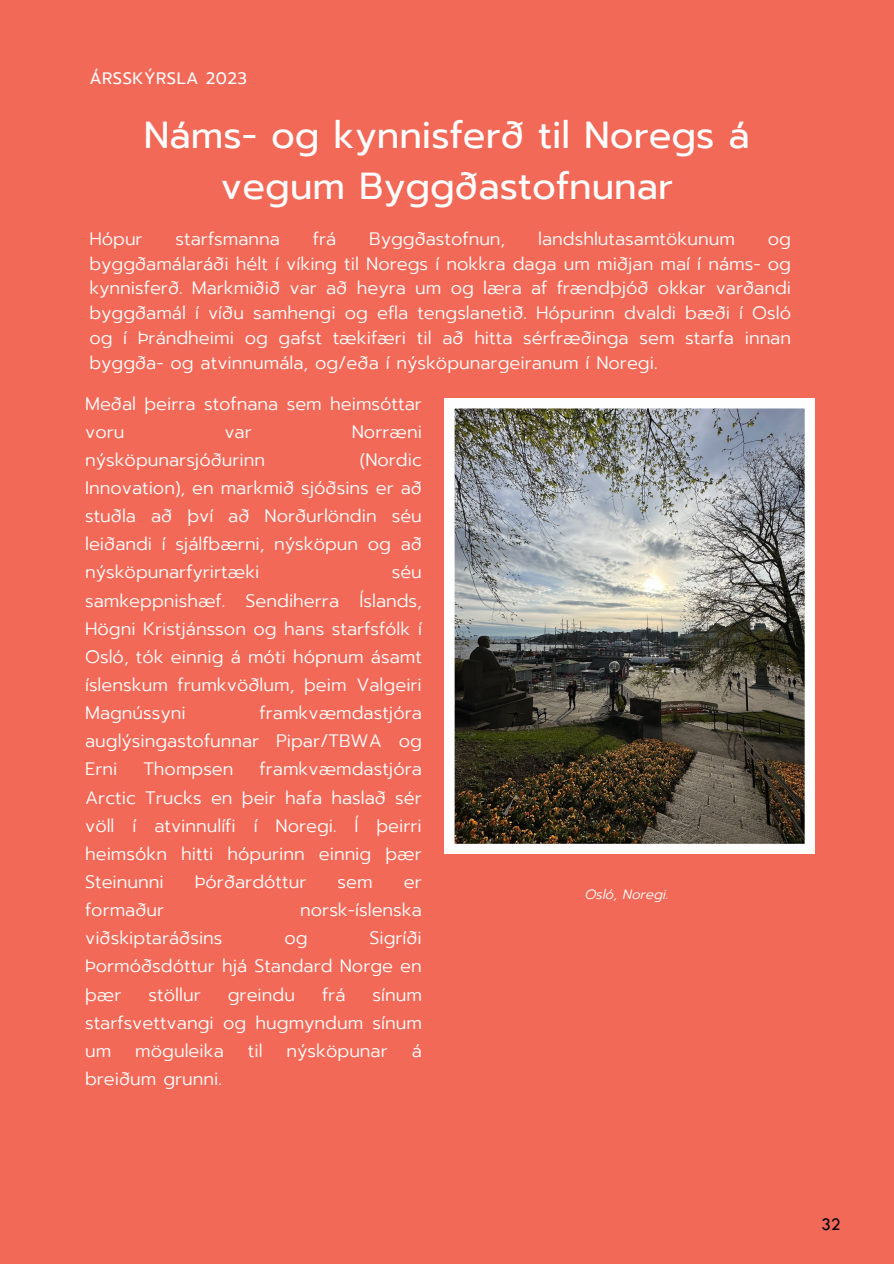
<style>
.page{position:relative;width:894px;height:1264px;background:#fff}
.page>*{position:absolute;margin:0;border:0;box-sizing:border-box;transform-origin:0 0}
.t1{font:37.5px/51.8px "Prompt";color:#fefefe;text-align:center}
.t2{font:300 18px/28.2px "Prompt";color:#fefefe;text-align:justify}
.t3{font:18px "Tw Cen";color:#000}
.t4{font:16.5px "Prompt";letter-spacing:.03em;color:#fefefe}
.t5{font:italic 300 13.5px "Prompt";color:#fefefe}
</style>
<div class="page">
<div style="left:0;top:0;width:893px;height:1263px;background:#f36958"></div>
<img style="left:444px;top:398px;width:370px;height:456px">
<p class="t4" style="left:89px;top:66px;width:159px">ÁRSSKÝRSLA 2023</p>
<h1 class="t1" style="left:144px;top:109px;width:607px">Náms- og kynnisferð til Noregs á vegum Byggðastofnunar</h1>
<p class="t2" style="left:89px;top:225px;width:55px">Hópur</p>
<p class="t2" style="left:175px;top:225px;width:106px">starfsmanna</p>
<p class="t2" style="left:313px;top:225px;width:25px">frá</p>
<p class="t2" style="left:369px;top:225px;width:138px">Byggðastofnun,</p>
<p class="t2" style="left:538px;top:225px;width:198px">landshlutasamtökunum</p>
<p class="t2" style="left:89px;top:226px;width:703px;line-height:24.8px;text-indent:678px">og byggðamálaráði hélt í víking til Noregs í nokkra daga um miðjan maí í náms- og kynnisferð. Markmiðið var að heyra um og læra af frændþjóð okkar varðandi byggðamál í víðu samhengi og efla tengslanetið. Hópurinn dvaldi bæði í Osló og í Þrándheimi og gafst tækifæri til að hitta sérfræðinga sem starfa innan byggða- og atvinnumála, og/eða í nýsköpunargeiranum í Noregi.</p>
<p class="t2" style="left:85px;top:389px;width:338px">Meðal þeirra stofnana sem heimsóttar voru</p>
<p class="t2" style="left:224px;top:417px;width:29px">var</p>
<p class="t2" style="left:351px;top:417px;width:72px">Norræni</p>
<p class="t2" style="left:85px;top:446px;width:181px">nýsköpunarsjóðurinn</p>
<p class="t2" style="left:85px;top:446px;width:338px;text-indent:274px">(Nordic Innovation), en markmið sjóðsins er að stuðla að því að Norðurlöndin séu leiðandi í sjálfbærni, nýsköpun og að nýsköpunarfyrirtæki</p>
<p class="t2" style="left:85px;top:558px;width:338px;text-indent:306px">séu samkeppnishæf. Sendiherra Íslands, Högni Kristjánsson og hans starfsfólk í Osló, tók einnig á móti hópnum ásamt íslenskum frumkvöðlum, þeim Valgeiri Magnússyni</p>
<p class="t2" style="left:85px;top:699px;width:338px;text-indent:174px">framkvæmdastjóra auglýsingastofunnar Pipar/TBWA og Erni</p>
<p class="t2" style="left:85px;top:755px;width:338px;text-indent:174px">framkvæmdastjóra Arctic Trucks en þeir hafa haslað sér völl í atvinnulífi í Noregi. Í þeirri heimsókn hitti hópurinn einnig þær Steinunni</p>
<p class="t2" style="left:143px;top:755px;width:92px">Thompsen</p>
<p class="t2" style="left:195px;top:867px;width:113px">Þórðardóttur</p>
<p class="t2" style="left:337px;top:867px;width:37px">sem</p>
<p class="t2" style="left:404px;top:867px;width:20px">er</p>
<p class="t2" style="left:85px;top:896px;width:81px">formaður</p>
<p class="t2" style="left:300px;top:896px;width:123px">norsk-íslenska</p>
<p class="t2" style="left:85px;top:924px;width:139px">viðskiptaráðsins</p>
<p class="t2" style="left:284px;top:924px;width:25px">og</p>
<p class="t2" style="left:85px;top:924px;width:338px;text-indent:284px">Sigríði Þormóðsdóttur hjá Standard Norge en þær</p>
<p class="t2" style="left:149px;top:980px;width:54px">stöllur</p>
<p class="t2" style="left:228px;top:980px;width:69px">greindu</p>
<p class="t2" style="left:322px;top:980px;width:25px">frá</p>
<p class="t2" style="left:85px;top:980px;width:338px;text-indent:287px">sínum starfsvettvangi og hugmyndum sínum um</p>
<p class="t2" style="left:135px;top:1036px;width:90px">möguleika</p>
<p class="t2" style="left:248px;top:1036px;width:16px">til</p>
<p class="t2" style="left:286px;top:1036px;width:103px">nýsköpunar</p>
<p class="t2" style="left:411px;top:1036px;width:12px">á</p>
<p class="t2" style="left:85px;top:1064px;width:138px">breiðum grunni.</p>
<p class="t5" style="left:585px;top:884px;width:85px">Osló, Noregi.</p>
<p class="t3" style="left:820px;top:1214px;width:21px">32</p>
</div>
